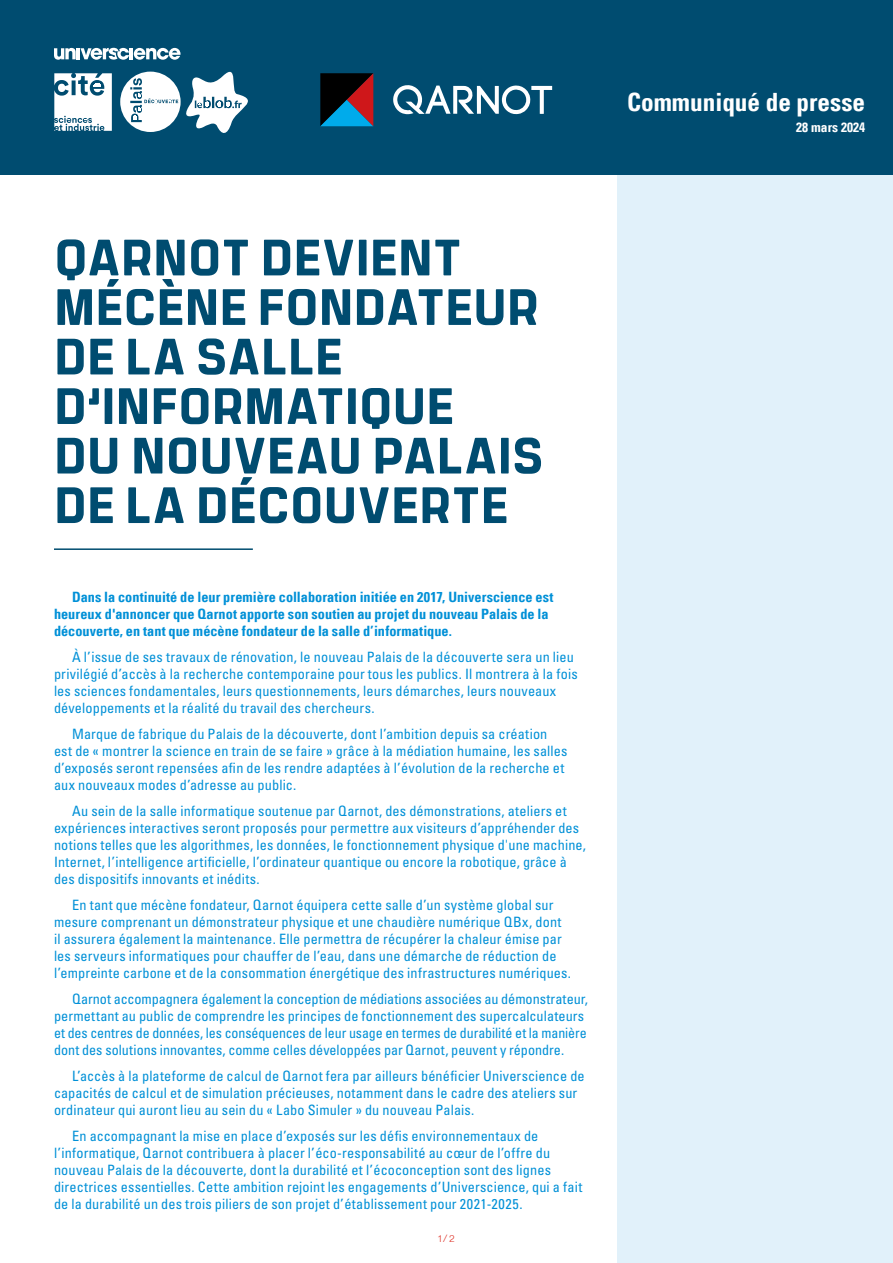
<style>
.page{position:relative;width:893px;height:1263px;background:#fff}
.page>*{position:absolute;margin:0;border:0;box-sizing:border-box;transform-origin:0 0}
.t1{font:800 51px/49.5px "Manifold CF";letter-spacing:.01em;color:#004c70}
.t2{font:700 condensed 25.2px "Univers LT";color:#fff}
.t3{font:condensed 14.25px/17.1px "Univers LT Std";letter-spacing:.01em;color:#0090d7}
.t4{font:700 condensed 14.25px/17.1px "Univers LT";color:#0090d7}
.t5{font:700 condensed 13.5px "Univers LT";color:#fff}
.t6{font:300 10.5px "CSI Circular TT";color:#de3228}
</style>
<div class="page">
<div style="left:617px;top:0;width:276px;height:1263px;background:#e1f1fa"></div>
<div style="left:0;top:0;width:893px;height:174px;background:#004c70"></div>
<svg style="left:54px;top:48px;width:194px;height:85px"></svg>
<hr style="left:54px;top:548px;width:199px;height:2px;background:#004c70">
<svg style="left:393px;top:85px;width:159px;height:30px"></svg>
<svg style="left:320px;top:73px;width:53px;height:53px;background:#323041"></svg>
<h2 class="t2" style="left:627px;top:86px;width:239px">Communiqué de presse</h2>
<p class="t5" style="left:796px;top:119px;width:70px">28 mars 2024</p>
<h1 class="t1" style="left:54px;top:230px;width:491px">QARNOT DEVIENT<br>MÉCÈNE FONDATEUR<br>DE LA SALLE<br>D’INFORMATIQUE<br>DU NOUVEAU PALAIS<br>DE LA DÉCOUVERTE</h1>
<p class="t4" style="left:54px;top:588px;width:501px;text-indent:18px">Dans la continuité de leur première collaboration initiée en 2017, Universcience est heureux d'annoncer que Qarnot apporte son soutien au projet du nouveau Palais de la découverte, en tant que mécène fondateur de la salle d’informatique.</p>
<p class="t3" style="left:54px;top:648px;width:525px;text-indent:18px">À l’issue de ses travaux de rénovation, le nouveau Palais de la découverte sera un lieu privilégié d’accès à la recherche contemporaine pour tous les publics. Il montrera à la fois les sciences fondamentales, leurs questionnements, leurs démarches, leurs nouveaux développements et la réalité du travail des chercheurs.</p>
<p class="t3" style="left:54px;top:725px;width:515px;text-indent:18px">Marque de fabrique du Palais de la découverte, dont l’ambition depuis sa création est de « montrer la science en train de se faire » grâce à la médiation humaine, les salles d’exposés seront repensées afin de les rendre adaptées à l’évolution de la recherche et aux nouveaux modes d’adresse au public.</p>
<p class="t3" style="left:54px;top:802px;width:534px;text-indent:18px">Au sein de la salle informatique soutenue par Qarnot, des démonstrations, ateliers et expériences interactives seront proposés pour permettre aux visiteurs d’appréhender des notions telles que les algorithmes, les données, le fonctionnement physique d'une machine, Internet, l’intelligence artificielle, l’ordinateur quantique ou encore la robotique, grâce à des dispositifs innovants et inédits.</p>
<p class="t3" style="left:54px;top:896px;width:519px;text-indent:18px">En tant que mécène fondateur, Qarnot équipera cette salle d’un système global sur mesure comprenant un démonstrateur physique et une chaudière numérique QBx, dont il assurera également la maintenance. Elle permettra de récupérer la chaleur émise par les serveurs informatiques pour chauffer de l’eau, dans une démarche de réduction de l’empreinte carbone et de la consommation énergétique des infrastructures numériques.</p>
<p class="t3" style="left:54px;top:990px;width:535px;text-indent:18px">Qarnot accompagnera également la conception de médiations associées au démonstrateur, permettant au public de comprendre les principes de fonctionnement des supercalculateurs et des centres de données, les conséquences de leur usage en termes de durabilité et la manière dont des solutions innovantes, comme celles développées par Qarnot, peuvent y répondre.</p>
<p class="t3" style="left:54px;top:1067px;width:532px;text-indent:18px">L’accès à la plateforme de calcul de Qarnot fera par ailleurs bénéficier Universcience de capacités de calcul et de simulation précieuses, notamment dans le cadre des ateliers sur ordinateur qui auront lieu au sein du « Labo Simuler » du nouveau Palais.</p>
<p class="t3" style="left:54px;top:1127px;width:530px;text-indent:18px">En accompagnant la mise en place d’exposés sur les défis environnementaux de l’informatique, Qarnot contribuera à placer l’éco-responsabilité au cœur de l’offre du nouveau Palais de la découverte, dont la durabilité et l’écoconception sont des lignes directrices essentielles. Cette ambition rejoint les engagements d’Universcience, qui a fait de la durabilité un des trois piliers de son projet d’établissement pour 2021-2025.</p>
<p class="t6" style="left:438px;top:1231px;width:18px">1/2</p>
</div>
